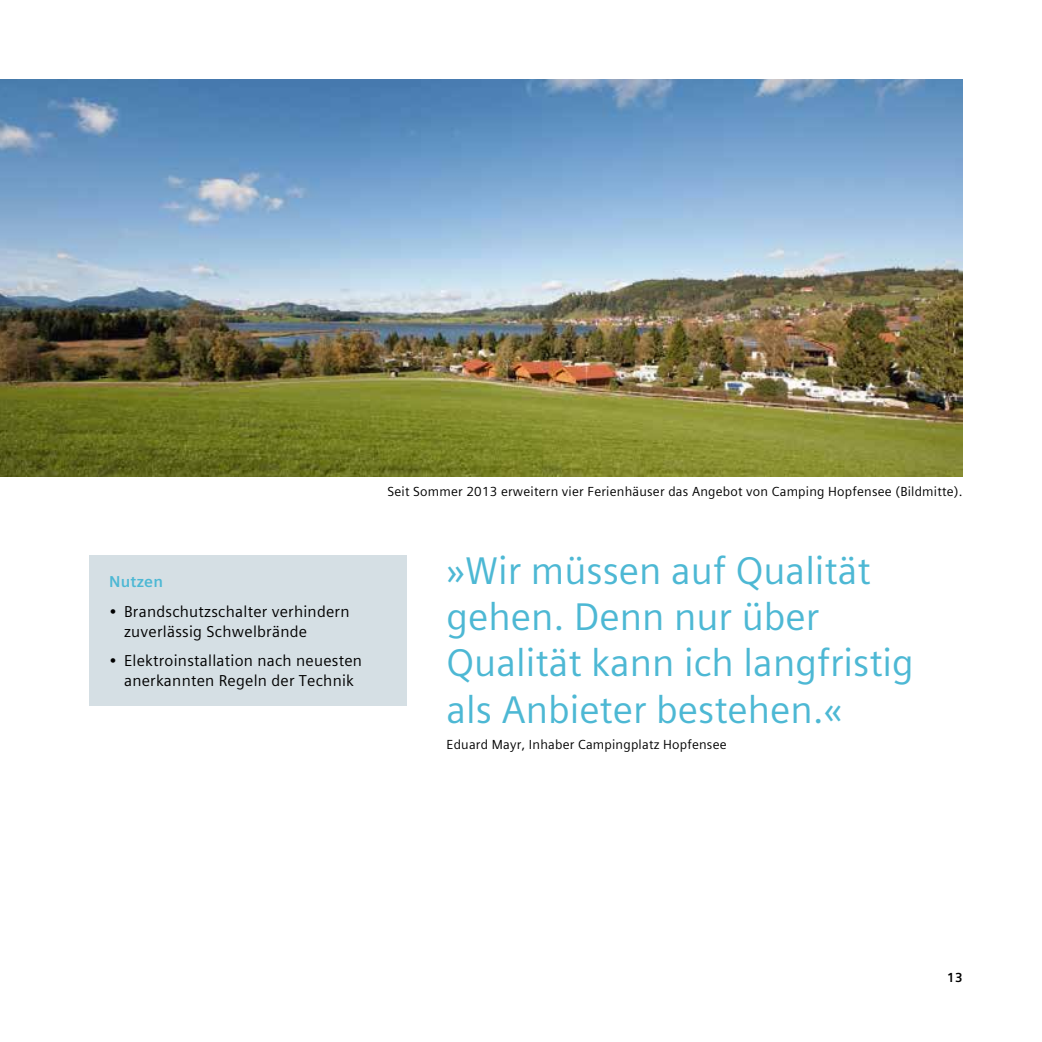
<style>
.page{position:relative;width:1042px;height:1042px;background:#fff}
.page>*{position:absolute;margin:0;border:0;box-sizing:border-box;transform-origin:0 0}
.t1{font:38.5px/46.2px "Siemens Sans Global";color:#4db8d4}
.t2{font:15.75px/19.8px "Siemens Sans Global";letter-spacing:.015em;color:#000}
.t3{font:700 15.75px "Siemens Sans Global";letter-spacing:.015em;color:#4db8d4}
.t4{font:13.12px "Siemens Sans Global";letter-spacing:.015em;color:#000}
.t5{font:700 13.12px "Siemens Sans Global";color:#000}
</style>
<div class="page">
<img style="left:0;top:79px;width:962px;height:397px">
<div style="left:89px;top:556px;width:318px;height:150px;background:#d5dfe4"></div>
<p class="t3" style="left:109px;top:569px;width:55px">Nutzen</p>
<p class="t2" style="left:124px;top:601px;width:227px;text-indent:-15px">• Brandschutzschalter verhindern zuverlässig Schwelbrände</p>
<p class="t2" style="left:109px;top:651px;width:254px;text-align:center">• Elektroinstallation nach neuesten anerkannten Regeln der Technik</p>
<p class="t4" style="left:387px;top:481px;width:576px">Seit Sommer 2013 erweitern vier Ferienhäuser das Angebot von Camping Hopfensee (Bildmitte).</p>
<h1 class="t1" style="left:446px;top:548px;width:469px">»Wir müssen auf Qualität gehen. Denn nur über<br>Qualität kann ich langfristig als Anbieter bestehen.«</h1>
<p class="t4" style="left:446px;top:734px;width:282px">Eduard Mayr, Inhaber Campingplatz Hopfensee</p>
<p class="t5" style="left:947px;top:967px;width:17px">13</p>
</div>
